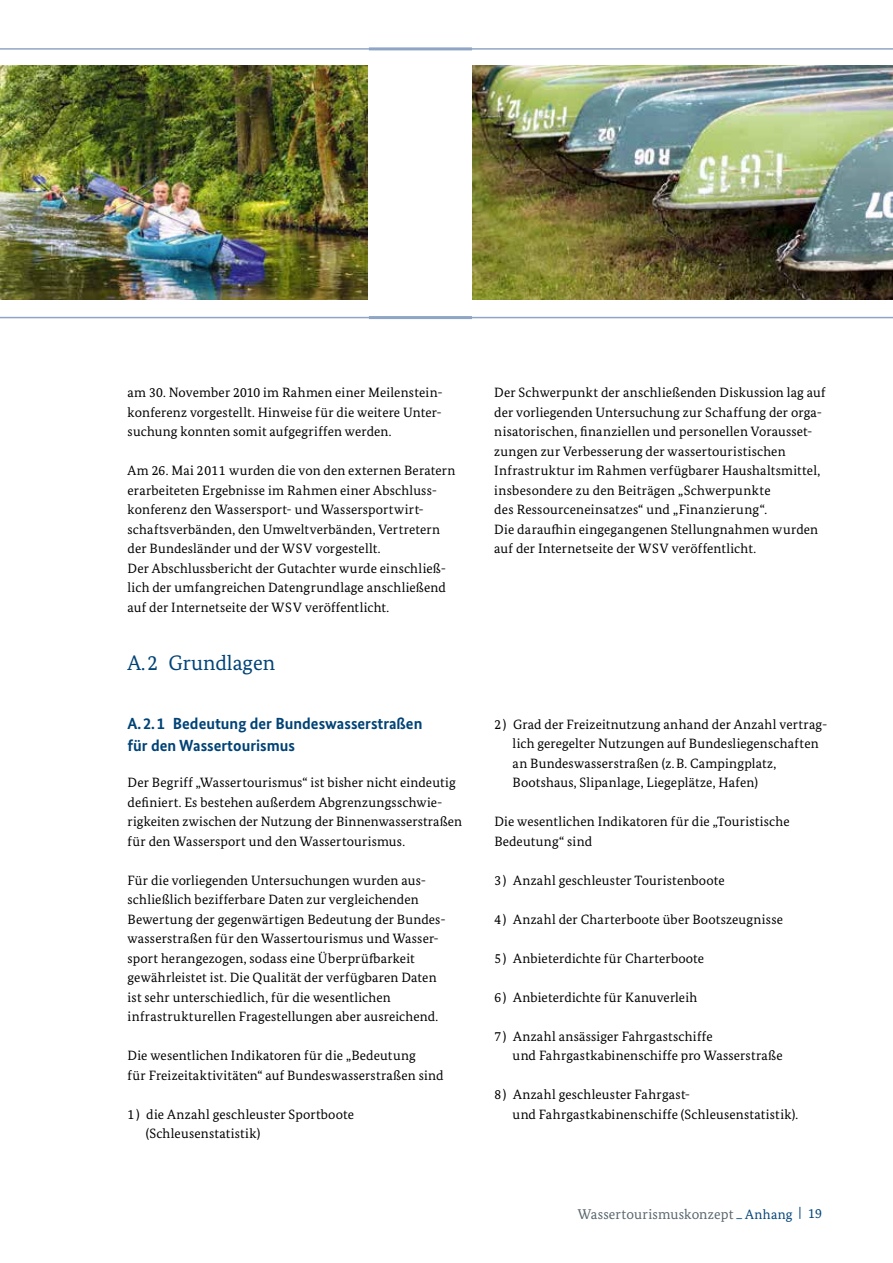
<style>
.page{position:relative;width:893px;height:1263px;background:#fff}
.page>*{position:absolute;margin:0;border:0;box-sizing:border-box;transform-origin:0 0}
.t1{font:21px "Bundes Serif";color:#004377}
.t2{font:700 16.2px/22.5px "Bundes Sans";color:#004377}
.t3{font:14.1px "Bundes Serif";letter-spacing:.01em;color:#57666d}
.t4{font:13.5px/19.5px "Bundes Serif";letter-spacing:.01em;color:#000}
.s1{font-size:13.5px;color:#004377}
</style>
<div class="page">
<img style="left:472px;top:66px;width:421px;height:234px">
<img style="left:0;top:66px;width:368px;height:233px">
<hr style="left:0;top:48px;width:893px;height:2px;background:#8fa5c6">
<hr style="left:0;top:317px;width:893px;height:1px;background:#8fa5c6">
<hr style="left:369px;top:47px;width:103px;height:3px;background:#8fa5c6">
<hr style="left:369px;top:316px;width:103px;height:3px;background:#8fa5c6">
<p class="t4" style="left:128px;top:383px;width:317px;text-align:justify">am 30. November 2010 im Rahmen einer Meilenstein&shy;konferenz vorgestellt. Hinweise für die weitere Unter&shy;suchung konnten somit aufgegriffen werden.</p>
<p class="t4" style="left:128px;top:461px;width:329px">Am 26. Mai 2011 wurden die von den externen Beratern erarbeiteten Ergebnisse im Rahmen einer Abschluss&shy;konferenz den Wassersport- und Wassersportwirt&shy;schaftsverbänden, den Umweltverbänden, Vertretern der Bundesländer und der WSV vorgestellt.<br>Der Abschlussbericht der Gutachter wurde einschließ&shy;lich der umfangreichen Datengrundlage anschließend auf der Internetseite der WSV veröffentlicht.</p>
<h1 class="t1" style="left:128px;top:650px;width:149px">A.2 Grundlagen</h1>
<p class="t2" style="left:128px;top:712px;width:296px">A.2.1 Bedeutung der Bundeswasserstraßen für den Wassertourismus</p>
<p class="t4" style="left:128px;top:773px;width:336px">Der Begriff „Wassertourismus“ ist bisher nicht eindeutig definiert. Es bestehen außerdem Abgrenzungsschwie&shy;rigkeiten zwischen der Nutzung der Binnenwasserstraßen für den Wassersport und den Wassertourismus.</p>
<p class="t4" style="left:128px;top:870px;width:320px">Für die vorliegenden Untersuchungen wurden aus&shy;schließlich bezifferbare Daten zur vergleichenden Bewertung der gegenwärtigen Bedeutung der Bundes&shy;wasserstraßen für den Wassertourismus und Wasser&shy;sport herangezogen, sodass eine Überprüfbarkeit gewährleistet ist. Die Qualität der verfügbaren Daten ist sehr unterschiedlich, für die wesentlichen infrastrukturellen Fragestellungen aber ausreichend.</p>
<p class="t4" style="left:128px;top:1045px;width:318px">Die wesentlichen Indikatoren für die „Bedeutung<br>für Freizeitaktivitäten“ auf Bundeswasserstraßen sind</p>
<p class="t4" style="left:146px;top:1104px;width:210px;text-indent:-18px">1) die Anzahl geschleuster Sportboote (Schleusenstatistik)</p>
<p class="t4" style="left:494px;top:382px;width:333px">Der Schwerpunkt der anschließenden Diskussion lag auf der vorliegenden Untersuchung zur Schaffung der orga&shy;nisatorischen, finanziellen und personellen Vorausset&shy;zungen zur Verbesserung der wassertouristischen Infrastruktur im Rahmen verfügbarer Haushaltsmittel, insbesondere zu den Beiträgen „Schwerpunkte<br>des Ressourceneinsatzes“ und „Finanzierung“.<br>Die daraufhin eingegangenen Stellungnahmen wurden auf der Internetseite der WSV veröffentlicht.</p>
<p class="t4" style="left:513px;top:714px;width:316px;text-indent:-18px">2) Grad der Freizeitnutzung anhand der Anzahl vertrag&shy;lich geregelter Nutzungen auf Bundesliegenschaften an Bundeswasserstraßen (z.B. Campingplatz, Bootshaus, Slipanlage, Liegeplätze, Hafen)</p>
<p class="t4" style="left:494px;top:811px;width:297px">Die wesentlichen Indikatoren für die „Touristische<br>Bedeutung“ sind</p>
<p class="t4" style="left:494px;top:870px;width:232px">3) Anzahl geschleuster Touristenboote</p>
<p class="t4" style="left:494px;top:909px;width:290px">4) Anzahl der Charterboote über Bootszeugnisse</p>
<p class="t4" style="left:494px;top:948px;width:211px">5) Anbieterdichte für Charterboote</p>
<p class="t4" style="left:494px;top:987px;width:205px">6) Anbieterdichte für Kanuverleih</p>
<p class="t4" style="left:513px;top:1026px;width:272px;text-indent:-18px">7) Anzahl ansässiger Fahrgastschiffe<br>und Fahrgastkabinenschiffe pro Wasserstraße</p>
<p class="t4" style="left:513px;top:1084px;width:287px;text-indent:-18px">8) Anzahl geschleuster Fahrgast-<br>und Fahrgastkabinenschiffe (Schleusenstatistik).</p>
<p class="t3" style="left:578px;top:1205px;width:246px">Wassertourismuskonzept <span class="s1">_ Anhang | 19</span></p>
</div>
